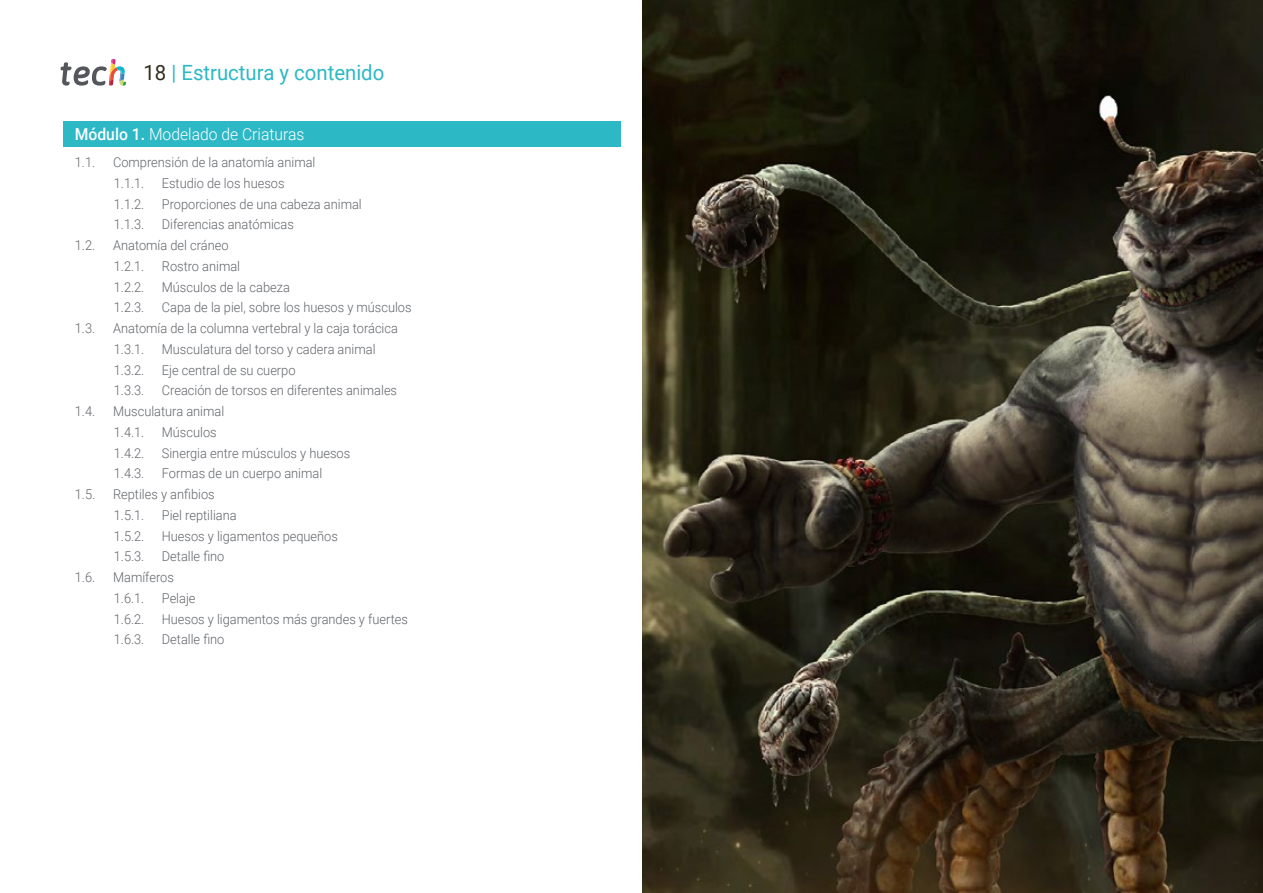
<style>
.page{position:relative;width:1263px;height:893px;background:#fff}
.page>*{position:absolute;margin:0;border:0;box-sizing:border-box;transform-origin:0 0}
.t1{font:21px "Roboto";color:#2db8c5}
.t2{font:300 16.5px "Roboto";color:#fff;scale:.95 1}
.t3{font:300 13.5px/20.7px "Roboto";color:#61646a;scale:.95 1}
.s1{color:#312e20}
.s2{font-weight:500}
</style>
<div class="page">
<div style="left:64px;top:121px;width:557px;height:25px;background:#2db8c5"></div>
<svg style="left:61px;top:59px;width:65px;height:27px"></svg>
<img style="left:642px;top:0;width:621px;height:893px">
<h1 class="t1" style="left:144px;top:57px;width:242px"><span class="s1">18</span> | Estructura y contenido</h1>
<p class="t2" style="left:75px;top:123px;width:243px"><span class="s2">Módulo 1.</span> Modelado de Criaturas</p>
<p class="t3" style="left:75px;top:151px;width:23px">1.1.</p>
<p class="t3" style="left:113px;top:151px;width:215px">Comprensión de la anatomía animal<br>1.1.1.</p>
<p class="t3" style="left:162px;top:172px;width:131px">Estudio de los huesos</p>
<p class="t3" style="left:114px;top:193px;width:34px">1.1.2.</p>
<p class="t3" style="left:162px;top:193px;width:212px">Proporciones de una cabeza animal</p>
<p class="t3" style="left:114px;top:214px;width:34px">1.1.3.</p>
<p class="t3" style="left:162px;top:214px;width:140px">Diferencias anatómicas</p>
<p class="t3" style="left:75px;top:234px;width:23px">1.2.</p>
<p class="t3" style="left:113px;top:234px;width:123px">Anatomía del cráneo<br>1.2.1.</p>
<p class="t3" style="left:162px;top:255px;width:84px">Rostro animal</p>
<p class="t3" style="left:114px;top:276px;width:34px">1.2.2.</p>
<p class="t3" style="left:162px;top:276px;width:136px">Músculos de la cabeza</p>
<p class="t3" style="left:114px;top:297px;width:34px">1.2.3.</p>
<p class="t3" style="left:162px;top:297px;width:264px">Capa de la piel, sobre los huesos y músculos</p>
<p class="t3" style="left:75px;top:317px;width:23px">1.3.</p>
<p class="t3" style="left:113px;top:317px;width:301px">Anatomía de la columna vertebral y la caja torácica<br>1.3.1.</p>
<p class="t3" style="left:162px;top:338px;width:226px">Musculatura del torso y cadera animal</p>
<p class="t3" style="left:114px;top:359px;width:34px">1.3.2.</p>
<p class="t3" style="left:162px;top:359px;width:142px">Eje central de su cuerpo</p>
<p class="t3" style="left:114px;top:380px;width:34px">1.3.3.</p>
<p class="t3" style="left:162px;top:380px;width:249px">Creación de torsos en diferentes animales</p>
<p class="t3" style="left:75px;top:400px;width:23px">1.4.</p>
<p class="t3" style="left:113px;top:400px;width:118px">Musculatura animal<br>1.4.1.</p>
<p class="t3" style="left:162px;top:421px;width:59px">Músculos</p>
<p class="t3" style="left:114px;top:442px;width:34px">1.4.2.</p>
<p class="t3" style="left:162px;top:442px;width:200px">Sinergia entre músculos y huesos</p>
<p class="t3" style="left:114px;top:463px;width:34px">1.4.3.</p>
<p class="t3" style="left:162px;top:463px;width:170px">Formas de un cuerpo animal</p>
<p class="t3" style="left:75px;top:483px;width:23px">1.5.</p>
<p class="t3" style="left:113px;top:483px;width:108px">Reptiles y anfibios<br>1.5.1.</p>
<p class="t3" style="left:162px;top:504px;width:80px">Piel reptiliana</p>
<p class="t3" style="left:114px;top:525px;width:34px">1.5.2.</p>
<p class="t3" style="left:162px;top:525px;width:187px">Huesos y ligamentos pequeños</p>
<p class="t3" style="left:114px;top:546px;width:34px">1.5.3.</p>
<p class="t3" style="left:162px;top:546px;width:67px">Detalle fino</p>
<p class="t3" style="left:75px;top:566px;width:23px">1.6.</p>
<p class="t3" style="left:113px;top:566px;width:65px">Mamíferos<br>1.6.1.</p>
<p class="t3" style="left:162px;top:587px;width:37px">Pelaje</p>
<p class="t3" style="left:114px;top:608px;width:34px">1.6.2.</p>
<p class="t3" style="left:162px;top:608px;width:261px">Huesos y ligamentos más grandes y fuertes</p>
<p class="t3" style="left:114px;top:629px;width:34px">1.6.3.</p>
<p class="t3" style="left:162px;top:629px;width:67px">Detalle fino</p>
</div>
